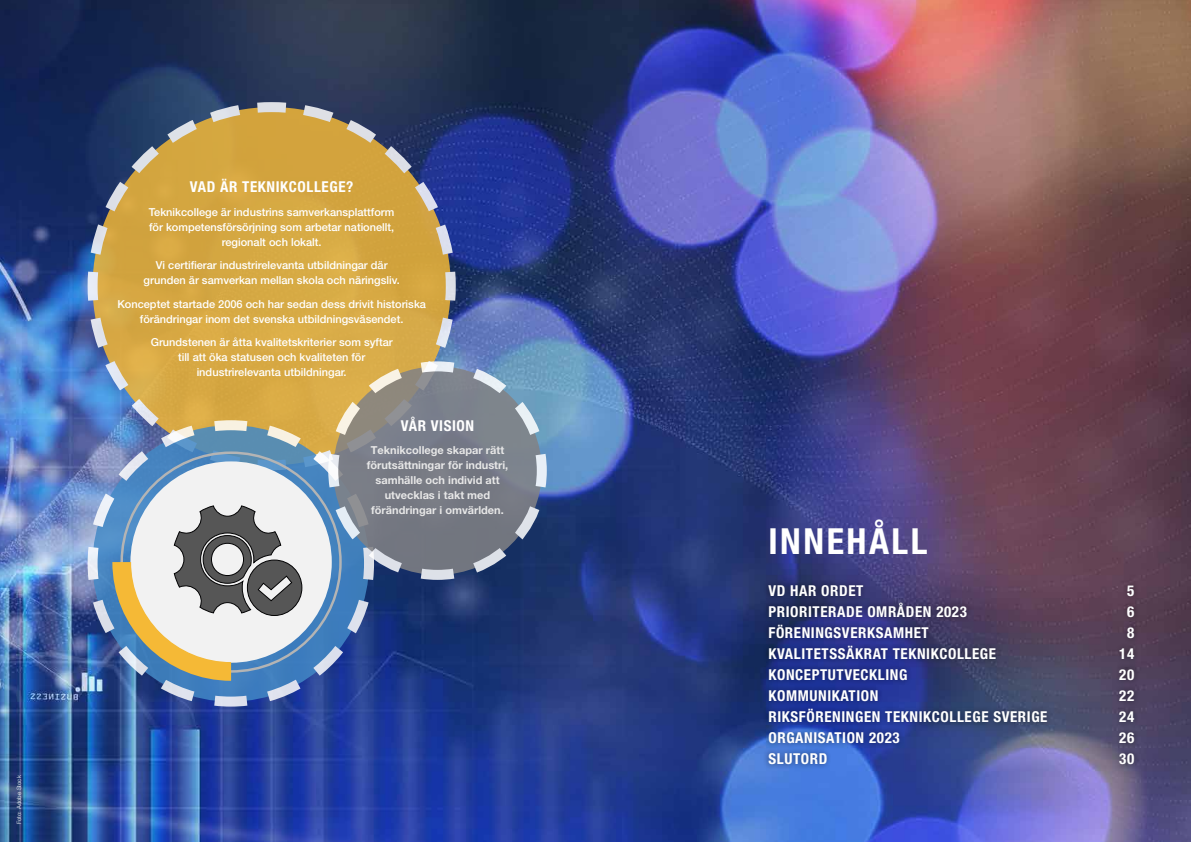
<style>
.page{position:relative;width:1191px;height:842px;background:#fff}
.page>*{position:absolute;margin:0;border:0;box-sizing:border-box;transform-origin:0 0}
.t1{font:700 condensed 36px "Helvetica Neue LT Std";letter-spacing:.07em;color:#fff}
.t2{font:700 condensed 15px "Helvetica Neue LT Std";letter-spacing:.04em;color:#fff}
.t3{font:500 11px/15px "Helvetica Neue LT Pro";color:#fff;text-align:center}
.t4{font:700 11px/15px "Helvetica Neue LT Pro";color:#e7e7e7;text-align:center}
.t5{font:300 6px "Helvetica Neue LT Pro";color:#fff}
</style>
<div class="page">
<img style="left:0;top:0;width:1191px;height:842px">
<div style="left:762px;top:579px;width:378px;height:191px;background:#000;opacity:.5"></div>
<svg style="left:87px;top:101px;width:370px;height:197px"></svg>
<svg style="left:87px;top:298px;width:461px;height:410px"></svg>
<h2 class="t2" style="left:190px;top:178px;width:165px">VAD ÄR TEKNIKCOLLEGE?</h2>
<p class="t3" style="left:149px;top:204px;width:247px">Teknikcollege är industrins samverkansplattform för kompetensförsörjning som arbetar nationellt, regionalt och lokalt.</p>
<p class="t3" style="left:144px;top:258px;width:257px">Vi certifierar industrirelevanta utbildningar där grunden är samverkan mellan skola och näringsliv.</p>
<p class="t3" style="left:117px;top:296px;width:310px">Konceptet startade 2006 och har sedan dess drivit historiska förändringar inom det svenska utbildningsväsendet.</p>
<p class="t3" style="left:151px;top:335px;width:243px">Grundstenen är åtta kvalitetskriterier som syftar till att öka statusen och kvaliteten för industrirelevanta utbildningar.</p>
<h2 class="t2" style="left:401px;top:416px;width:75px">VÅR VISION</h2>
<p class="t4" style="left:367px;top:442px;width:143px">Teknikcollege skapar rätt förutsättningar för industri, samhälle och individ att utvecklas i takt med förändringar i omvärlden.</p>
<p class="t5" style="left:15px;top:824px;width:50px;rotate:-90deg">Foto: Adobe Stock</p>
<h1 class="t1" style="left:768px;top:520px;width:160px">INNEHÅLL</h1>
<h2 class="t2" style="left:768px;top:582px;width:96px">VD HAR ORDET</h2>
<h2 class="t2" style="left:1127px;top:582px;width:9px">5</h2>
<h2 class="t2" style="left:768px;top:603px;width:200px">PRIORITERADE OMRÅDEN 2023</h2>
<h2 class="t2" style="left:1127px;top:603px;width:9px">6</h2>
<h2 class="t2" style="left:768px;top:624px;width:162px">FÖRENINGSVERKSAMHET</h2>
<h2 class="t2" style="left:1127px;top:624px;width:9px">8</h2>
<h2 class="t2" style="left:768px;top:645px;width:229px">KVALITETSSÄKRAT TEKNIKCOLLEGE</h2>
<h2 class="t2" style="left:1119px;top:645px;width:16px">14</h2>
<h2 class="t2" style="left:768px;top:666px;width:141px">KONCEPTUTVECKLING</h2>
<h2 class="t2" style="left:1119px;top:666px;width:16px">20</h2>
<h2 class="t2" style="left:768px;top:687px;width:111px">KOMMUNIKATION</h2>
<h2 class="t2" style="left:1119px;top:687px;width:16px">22</h2>
<h2 class="t2" style="left:768px;top:708px;width:280px">RIKSFÖRENINGEN TEKNIKCOLLEGE SVERIGE</h2>
<h2 class="t2" style="left:1119px;top:708px;width:16px">24</h2>
<h2 class="t2" style="left:768px;top:729px;width:133px">ORGANISATION 2023</h2>
<h2 class="t2" style="left:1119px;top:729px;width:16px">26</h2>
<h2 class="t2" style="left:768px;top:750px;width:60px">SLUTORD</h2>
<h2 class="t2" style="left:1119px;top:750px;width:16px">30</h2>
</div>
